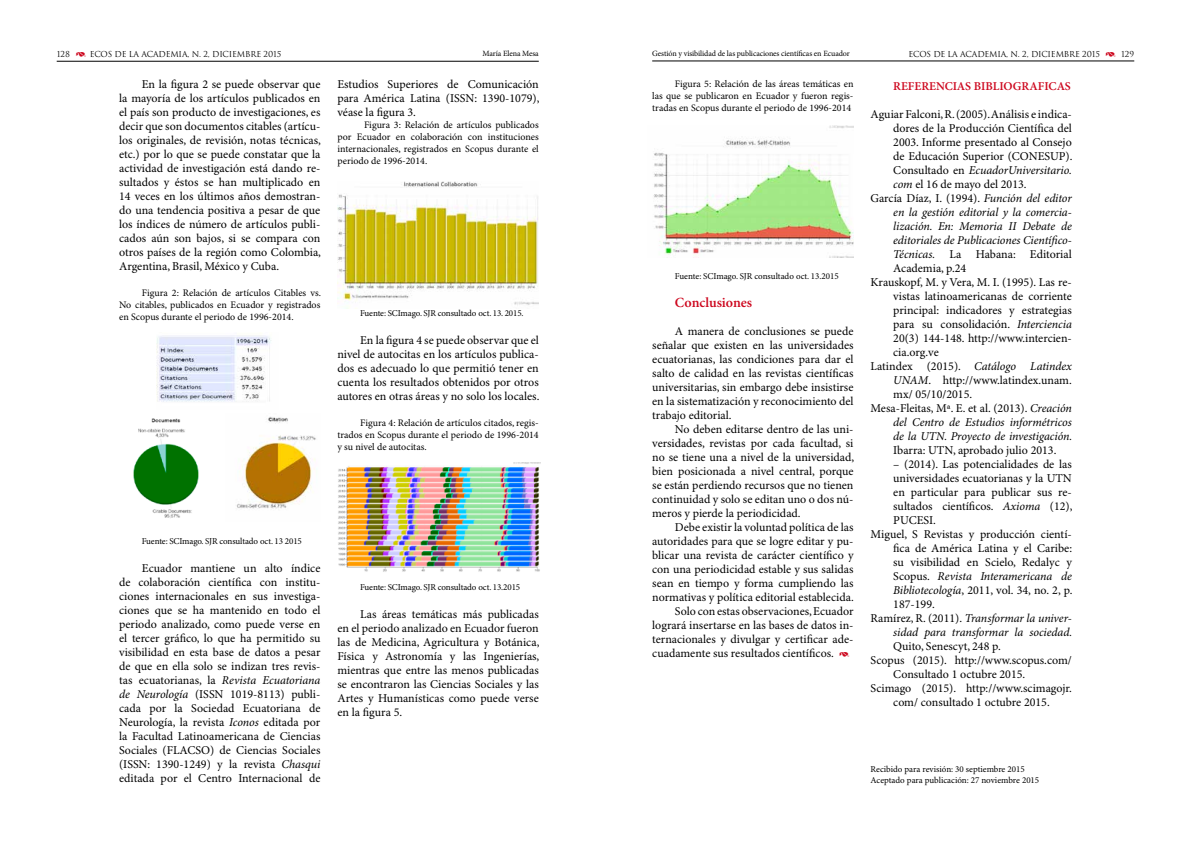
<style>
.page{position:relative;width:1191px;height:842px;background:#fff}
.page>*{position:absolute;margin:0;border:0;box-sizing:border-box;transform-origin:0 0}
.t1{font:600 14px "Minion Pro";color:#cd071e}
.t2{font:12px/14px "Minion Pro";color:#000;text-align:justify}
.t3{font:italic 12px "Minion Pro";letter-spacing:-.005em;color:#000}
.t4{font:600 12px "Minion Pro";color:#cd071e}
.t5{font:10px/12px "Minion Pro";color:#000;text-align:justify}
.t6{font:9px/11px "Minion Pro";letter-spacing:-.01em;color:#000}
.t7{font:8px "Trajan";letter-spacing:-.02em;color:#000}
.t8{font:8px "Minion Pro";letter-spacing:-.01em;color:#000}
.s1{font-family:"Type Embellishments One Let Plain";color:#cd071e}
.s2{font-style:normal}
.s3{font-style:italic}
.s4{font-family:"Type Embellishments One Let Plain";font-size:8px;color:#cd071e}
</style>
<div class="page">
<hr style="left:652px;top:61px;width:482px;height:1px;background:#000">
<hr style="left:57px;top:61px;width:482px;height:1px;background:#000">
<img style="left:156px;top:335px;width:115px;height:67px">
<img style="left:337px;top:181px;width:202px;height:128px">
<img style="left:653px;top:125px;width:200px;height:132px">
<img style="left:338px;top:462px;width:202px;height:110px">
<img style="left:236px;top:417px;width:80px;height:92px">
<img style="left:133px;top:418px;width:66px;height:100px">
<p class="t7" style="left:57px;top:49px;width:226px">128 <span class="s1">)</span> ECOS DE LA ACADEMIA, N. 2, DICIEMBRE 2015</p>
<p class="t7" style="left:908px;top:49px;width:227px">ECOS DE LA ACADEMIA, N. 2, DICIEMBRE 2015 <span class="s1">)</span> 129</p>
<p class="t2" style="left:337px;top:78px;width:203px">Estudios Superiores de Comunicación para América Latina (ISSN: 1390-1079), véase la figura 3.</p>
<p class="t5" style="left:337px;top:119px;width:203px;text-indent:27px">Figura 3: Relación de artículos publicados por Ecuador en colaboración con instituciones internacionales, registrados en Scopus durante el periodo de 1996-2014.</p>
<p class="t8" style="left:482px;top:49px;width:58px">María Elena Mesa</p>
<p class="t8" style="left:652px;top:49px;width:199px">Gestión y visibilidad de las publicaciones científicas en Ecuador</p>
<p class="t5" style="left:652px;top:78px;width:203px;text-indent:23px">Figura 5: Relación de las áreas temáticas en las que se publicaron en Ecuador y fueron regis&shy;tradas en Scopus durante el periodo de 1996-2014</p>
<p class="t2" style="left:119px;top:78px;width:203px;text-indent:23px">En la figura 2 se puede observar que la mayoría de los artículos publicados en el país son producto de investigaciones, es decir que son documentos citables (artícu&shy;los originales, de revisión, notas técnicas, etc.) por lo que se puede constatar que la actividad de investigación está dando re&shy;sultados y éstos se han multiplicado en 14 veces en los últimos años demostran&shy;do una tendencia positiva a pesar de que los índices de número de artículos publi&shy;cados aún son bajos, si se compara con otros países de la región como Colombia, Argentina, Brasil, México y Cuba.</p>
<p class="t5" style="left:119px;top:287px;width:203px;text-indent:23px">Figura 2: Relación de artículos Citables vs.<br>No citables, publicados en Ecuador y registrados en Scopus durante el periodo de 1996-2014.</p>
<p class="t4" style="left:893px;top:79px;width:179px">REFERENCIAS BIBLIOGRAFICAS</p>
<p class="t2" style="left:870px;top:107px;width:203px">Aguiar Falconi, R. (2005). Análisis e indica-</p>
<p class="t2" style="left:893px;top:121px;width:180px">dores de la Producción Científica del</p>
<p class="t2" style="left:893px;top:135px;width:180px">2003. Informe presentado al Consejo</p>
<p class="t2" style="left:893px;top:149px;width:181px">de Educación Superior (CONESUP).</p>
<p class="t3" style="left:893px;top:163px;width:180px"><span class="s2">Consultado en</span> EcuadorUniversitario.</p>
<p class="t2" style="left:893px;top:177px;width:135px"><span class="s3">com</span> el 16 de mayo del 2013.</p>
<p class="t2" style="left:870px;top:191px;width:203px">García Díaz, I. (1994). <span class="s3">Función del editor</span></p>
<p class="t3" style="left:893px;top:205px;width:180px">en la gestión editorial y la comercia-</p>
<p class="t3" style="left:893px;top:219px;width:180px">lización. En: Memoria II Debate de</p>
<p class="t3" style="left:893px;top:233px;width:180px">editoriales de Publicaciones Científico-</p>
<p class="t2" style="left:893px;top:247px;width:180px"><span class="s3">Técnicas.</span> La Habana: Editorial</p>
<p class="t2" style="left:893px;top:261px;width:75px">Academia, p.24</p>
<p class="t2" style="left:870px;top:275px;width:203px">Krauskopf, M. y Vera, M. I. (1995). Las re-</p>
<p class="t2" style="left:893px;top:289px;width:180px">vistas latinoamericanas de corriente</p>
<p class="t2" style="left:893px;top:303px;width:180px">principal: indicadores y estrategias</p>
<p class="t2" style="left:893px;top:317px;width:180px">para su consolidación. <span class="s3">Interciencia</span></p>
<p class="t2" style="left:893px;top:331px;width:180px">20(3) 144-148. http://www.intercien-</p>
<p class="t2" style="left:893px;top:345px;width:47px">cia.org.ve</p>
<p class="t3" style="left:870px;top:359px;width:203px"><span class="s2">Latindex (2015).</span> Catálogo Latindex</p>
<p class="t2" style="left:893px;top:373px;width:180px"><span class="s3">UNAM</span>. http://www.latindex.unam.</p>
<p class="t2" style="left:893px;top:387px;width:80px">mx/ 05/10/2015.</p>
<p class="t2" style="left:870px;top:401px;width:203px">Mesa-Fleitas, Mª. E. et al. (2013). <span class="s3">Creación</span></p>
<p class="t3" style="left:893px;top:415px;width:180px">del Centro de Estudios informétricos</p>
<p class="t3" style="left:893px;top:429px;width:181px">de la UTN. Proyecto de investigación.</p>
<p class="t2" style="left:893px;top:443px;width:165px">Ibarra: UTN, aprobado julio 2013.</p>
<p class="t2" style="left:893px;top:457px;width:180px">– (2014). Las potencialidades de las</p>
<p class="t2" style="left:893px;top:471px;width:180px">universidades ecuatorianas y la UTN</p>
<p class="t2" style="left:893px;top:485px;width:180px">en particular para publicar sus re-</p>
<p class="t2" style="left:893px;top:499px;width:181px">sultados científicos. <span class="s3">Axioma</span> (12),</p>
<p class="t2" style="left:893px;top:513px;width:44px">PUCESI.</p>
<p class="t2" style="left:870px;top:527px;width:203px">Miguel, S Revistas y producción cientí-</p>
<p class="t2" style="left:893px;top:541px;width:180px">fica de América Latina y el Caribe:</p>
<p class="t2" style="left:893px;top:555px;width:180px">su visibilidad en Scielo, Redalyc y</p>
<p class="t3" style="left:893px;top:569px;width:180px"><span class="s2">Scopus.</span> Revista Interamericana de</p>
<p class="t2" style="left:893px;top:583px;width:181px"><span class="s3">Bibliotecología</span>, 2011, vol. 34, no. 2, p.</p>
<p class="t2" style="left:893px;top:597px;width:43px">187-199.</p>
<p class="t3" style="left:870px;top:611px;width:203px"><span class="s2">Ramírez, R. (2011).</span> Transformar la univer-</p>
<p class="t3" style="left:893px;top:625px;width:181px">sidad para transformar la sociedad.</p>
<p class="t2" style="left:893px;top:639px;width:109px">Quito, Senescyt, 248 p.</p>
<p class="t2" style="left:870px;top:653px;width:203px">Scopus (2015). http://www.scopus.com/</p>
<p class="t2" style="left:893px;top:667px;width:133px">Consultado 1 octubre 2015.</p>
<p class="t2" style="left:870px;top:681px;width:203px">Scimago (2015). http://www.scimagojr.</p>
<p class="t2" style="left:893px;top:695px;width:158px">com/ consultado 1 octubre 2015.</p>
<p class="t6" style="left:675px;top:271px;width:165px">Fuente: SCImago. SJR consultado oct. 13.2015</p>
<p class="t1" style="left:675px;top:294px;width:79px">Conclusiones</p>
<p class="t2" style="left:652px;top:324px;width:203px;text-indent:23px">A manera de conclusiones se puede señalar que existen en las universidades ecuatorianas, las condiciones para dar el salto de calidad en las revistas científicas universitarias, sin embargo debe insistirse en la sistematización y reconocimiento del trabajo editorial.</p>
<p class="t2" style="left:652px;top:422px;width:203px;text-indent:23px">No deben editarse dentro de las uni&shy;versidades, revistas por cada facultad, si no se tiene una a nivel de la universidad, bien posicionada a nivel central, porque se están perdiendo recursos que no tienen continuidad y solo se editan uno o dos nú&shy;meros y pierde la periodicidad.</p>
<p class="t2" style="left:675px;top:520px;width:180px">Debe existir la voluntad política de las</p>
<p class="t2" style="left:652px;top:534px;width:203px">autoridades para que se logre editar y pu-</p>
<p class="t2" style="left:652px;top:548px;width:203px">blicar una revista de carácter científico y</p>
<p class="t2" style="left:652px;top:562px;width:203px">con una periodicidad estable y sus salidas</p>
<p class="t2" style="left:652px;top:576px;width:203px">sean en tiempo y forma cumpliendo las</p>
<p class="t2" style="left:652px;top:590px;width:203px">normativas y política editorial establecida.</p>
<p class="t2" style="left:675px;top:604px;width:180px">Solo con estas observaciones, Ecuador</p>
<p class="t2" style="left:652px;top:618px;width:203px">logrará insertarse en las bases de datos in-</p>
<p class="t2" style="left:652px;top:632px;width:203px">ternacionales y divulgar y certificar ade-</p>
<p class="t2" style="left:652px;top:646px;width:199px">cuadamente sus resultados científicos. <span class="s4">)</span></p>
<p class="t6" style="left:360px;top:308px;width:165px">Fuente: SCImago. SJR consultado oct. 13. 2015.</p>
<p class="t2" style="left:337px;top:334px;width:203px;text-indent:23px">En la figura 4 se puede observar que el nivel de autocitas en los artículos publica&shy;dos es adecuado lo que permitió tener en cuenta los resultados obtenidos por otros autores en otras áreas y no solo los locales.</p>
<p class="t5" style="left:337px;top:417px;width:203px;text-indent:23px">Figura 4: Relación de artículos citados, regis&shy;trados en Scopus durante el periodo de 1996-2014 y su nivel de autocitas.</p>
<p class="t6" style="left:142px;top:536px;width:162px">Fuente: SCImago. SJR consultado oct. 13 2015</p>
<p class="t2" style="left:119px;top:562px;width:203px;text-indent:23px">Ecuador mantiene un alto índice de colaboración científica con institu&shy;ciones internacionales en sus investiga&shy;ciones que se ha mantenido en todo el periodo analizado, como puede verse en el tercer gráfico, lo que ha permitido su visibilidad en esta base de datos a pesar de que en ella solo se indizan tres revis&shy;tas ecuatorianas, la <span class="s3">Revista Ecuatoriana de Neurología</span> (ISSN 1019-8113) publi&shy;cada por la Sociedad Ecuatoriana de Neurología, la revista <span class="s3">Iconos</span> editada por la Facultad Latinoamericana de Ciencias Sociales (FLACSO) de Ciencias Sociales (ISSN: 1390-1249) y la revista <span class="s3">Chasqui </span>editada por el Centro Internacional de</p>
<p class="t6" style="left:360px;top:582px;width:162px">Fuente: SCImago. SJR consultado oct. 13.2015</p>
<p class="t2" style="left:337px;top:608px;width:203px;text-indent:23px">Las áreas temáticas más publicadas en el periodo analizado en Ecuador fueron las de Medicina, Agricultura y Botánica, Física y Astronomía y las Ingenierías, mientras que entre las menos publicadas se encontraron las Ciencias Sociales y las Artes y Humanísticas como puede verse en la figura 5.</p>
<p class="t6" style="left:870px;top:763px;width:170px">Recibido para revisión: 30 septiembre 2015<br>Aceptado para publicación: 27 noviembre 2015</p>
</div>
